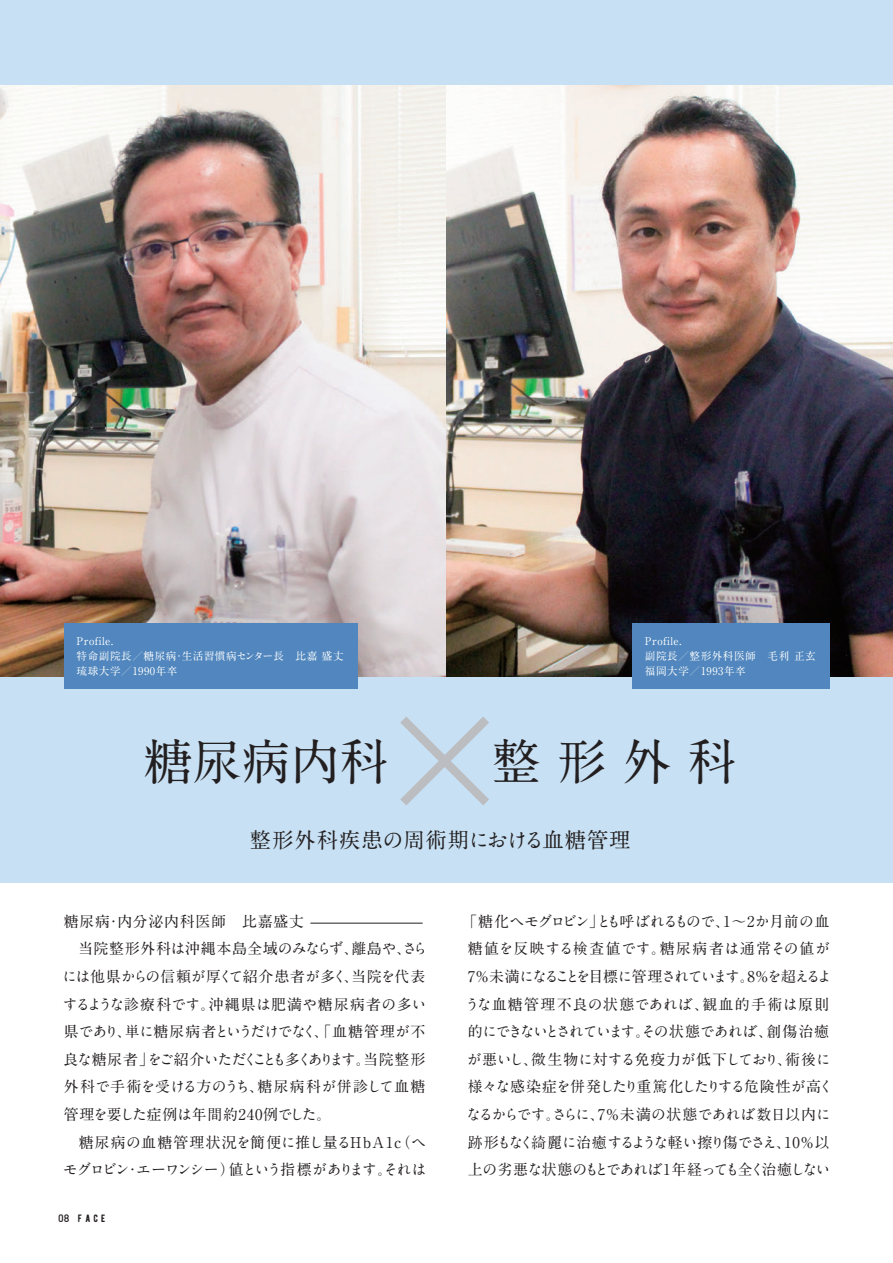
<style>
.page{position:relative;width:893px;height:1263px;background:#fff}
.page>*{position:absolute;margin:0;border:0;box-sizing:border-box;transform-origin:0 0}
.t1{font:700 48.9px "A1 Mincho Std";color:#231f20}
.t2{font:700 21.3px "A1 Mincho Std";letter-spacing:.05em;color:#231f20}
.t3{font:700 14.85px/27.6px "A1 Mincho Std";letter-spacing:-.02em;color:#231f20}
.t4{font:700 14.85px "A1 Mincho Std";letter-spacing:-.08em;color:#231f20}
.t5{font:700 14.85px "A1 Mincho Std";letter-spacing:-.115em;color:#231f20}
.t6{font:700 14.85px "A1 Mincho Std";letter-spacing:.04em;color:#231f20}
.t7{font:700 14.85px "A1 Mincho Std";letter-spacing:.025em;color:#231f20}
.t8{font:700 14.85px "A1 Mincho Std";letter-spacing:.015em;color:#231f20}
.t9{font:700 14.85px "A1 Mincho Std";letter-spacing:.08em;color:#231f20}
.t10{font:700 14.85px "A1 Mincho Std";letter-spacing:.05em;color:#231f20}
.t11{font:700 10.65px/14.9px "A1 Mincho Std";letter-spacing:.05em;color:#fff}
.t12{font:10.65px "BERNIER Regular";color:#231f20}
.s1{font-family:"DIN";font-weight:500}
</style>
<div class="page">
<div style="left:0;top:0;width:893px;height:882px;background:#c7e0f3"></div>
<img style="left:0;top:85px;width:893px;height:591px">
<hr style="left:310px;top:923px;width:113px;height:1px;background:#231f20">
<svg style="left:400px;top:717px;width:89px;height:88px"></svg>
<div style="left:632px;top:623px;width:197px;height:66px;background:#5187be"></div>
<div style="left:64px;top:623px;width:293px;height:66px;background:#5187be"></div>
<p class="t11" style="left:77px;top:632px;width:269px">Profile.<br>特命副院長／糖尿病・生活習慣病センター長　比嘉 盛丈琉球大学／1990年卒</p>
<p class="t11" style="left:645px;top:632px;width:172px">Profile.<br>副院長／整形外科医師　毛利 正玄福岡大学／1993年卒</p>
<h1 class="t1" style="left:144px;top:721px;width:246px">糖尿病内科</h1>
<h1 class="t1" style="left:492px;top:721px;width:246px">整形外科</h1>
<h2 class="t2" style="left:250px;top:823px;width:382px">整形外科疾患の周術期における血糖管理</h2>
<p class="t10" style="left:64px;top:909px;width:242px">糖尿病・内分泌内科医師　比嘉盛丈</p>
<p class="t6" style="left:78px;top:936px;width:351px">当院整形外科は沖縄本島全域のみならず、離島や、さら</p>
<p class="t3" style="left:62px;top:960px;width:364px">には他県からの信頼が厚くて紹介患者が多く、当院を代表</p>
<p class="t7" style="left:63px;top:992px;width:365px">するような診療科です。沖縄県は肥満や糖尿病者の多い</p>
<p class="t3" style="left:64px;top:1016px;width:363px">県であり、単に糖尿病者というだけでなく、「血糖管理が不</p>
<p class="t4" style="left:63px;top:1047px;width:363px">良な糖尿者」をご紹介いただくことも多くあります。当院整形</p>
<p class="t8" style="left:64px;top:1075px;width:363px">外科で手術を受ける方のうち、糖尿病科が併診して血糖</p>
<p class="t3" style="left:64px;top:1099px;width:269px">管理を要した症例は年間約240例でした。</p>
<p class="t9" style="left:79px;top:1130px;width:349px">糖尿病の血糖管理状況を簡便に推し量るHbA1c（ヘ</p>
<p class="t5" style="left:63px;top:1158px;width:365px">モグロビン・エーワンシー）値という指標があります。それは</p>
<p class="t12" style="left:58px;top:1211px;width:49px"><span class="s1">08</span> FACE</p>
<p class="t3" style="left:462px;top:905px;width:373px">「糖化ヘモグロビン」とも呼ばれるもので、1〜2か月前の血糖値を反映する検査値です。糖尿病者は通常その値が<br>7%未満になることを目標に管理されています。8%を超えるような血糖管理不良の状態であれば、観血的手術は原則的にできないとされています。その状態であれば、創傷治癒が悪いし、微生物に対する免疫力が低下しており、術後に様々な感染症を併発したり重篤化したりする危険性が高くなるからです。さらに、7%未満の状態であれば数日以内に跡形もなく綺麗に治癒するような軽い擦り傷でさえ、10%以上の劣悪な状態のもとであれば1年経っても全く治癒しない</p>
</div>
